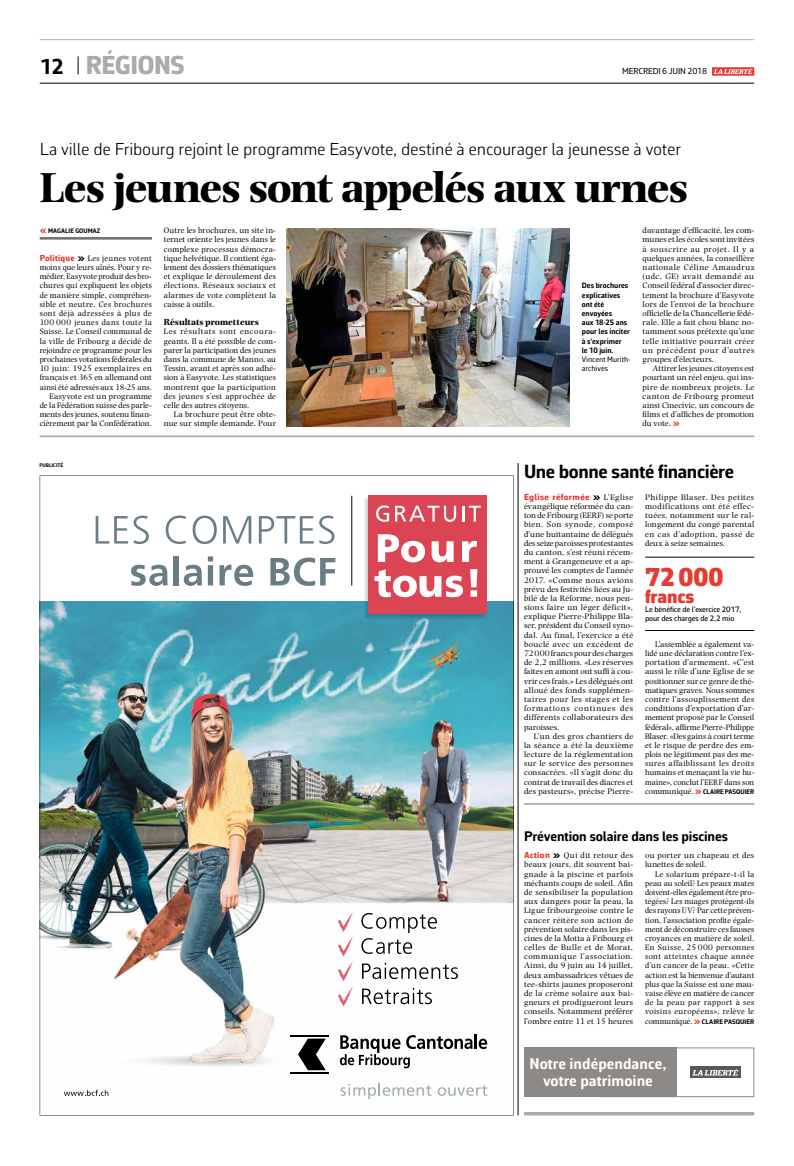
<style>
.page{position:relative;width:794px;height:1166px;background:#fff}
.page>*{position:absolute;margin:0;border:0;box-sizing:border-box;transform-origin:0 0}
.t1{font:700 43.75px "Photina MT Std";letter-spacing:-.035em;color:#000}
.t2{font:800 26.25px "Corbeau Pro";letter-spacing:-.01em;color:#adaaa9}
.t3{font:900 26.25px "Corbeau Pro";color:#e63a33}
.t4{font:700 19.25px "Corbeau Pro";letter-spacing:-.015em;color:#000}
.t5{font:900 19.25px "Corbeau Pro";color:#e63a33}
.t6{font:300 17.5px "Corbeau Pro";letter-spacing:-.01em;color:#000}
.t7{font:700 15.75px/17.5px "Corbeau Pro";letter-spacing:.005em;color:#fff;text-align:center}
.t8{font:700 14px "Corbeau Pro";letter-spacing:-.01em;color:#000}
.t9{font:700 9.19px "Photina MT Std";color:#000}
.t10{font:800 8.84px "Corbeau Pro";letter-spacing:.03em;color:#e63a33}
.t11{font:800 8.84px "Corbeau Pro";letter-spacing:.03em;color:#e63a33;scale:1.04 1}
.t12{font:8.75px "Corbeau Pro";letter-spacing:-.02em;color:#000}
.t13{font:8.31px/9.2px "Photina MT Std";letter-spacing:.02em;color:#000;text-align:justify}
.t14{font:8.31px/9.2px "Photina MT Std";letter-spacing:.02em;color:#000;text-align:justify;scale:1.04 1}
.t15{font:700 7.88px/9.2px "Corbeau Pro";letter-spacing:.005em;color:#000}
.t16{font:500 7.88px/9.2px "Corbeau Pro";letter-spacing:-.01em;color:#000}
.t17{font:7.88px/9.2px "Corbeau Pro";letter-spacing:.01em;color:#000}
.t18{font:700 6.74px "Corbeau Pro";letter-spacing:-.005em;color:#000}
.t19{font:700 6.56px "Corbeau Pro";letter-spacing:.005em;color:#000}
.t20{font:700 5.25px "Corbeau Pro";letter-spacing:.01em;color:#000}
.s1{font-weight:700;font-size:21.88px;color:#000}
.s2{font-family:"Photina MT Std";font-weight:400;font-size:8.31px}
</style>
<div class="page">
<svg style="left:712px;top:67px;width:42px;height:9px"></svg>
<hr style="left:40px;top:40px;width:714px;height:1px;background:#adaaa9">
<hr style="left:40px;top:83px;width:714px;height:1px;background:#000">
<svg style="left:78px;top:56px;width:1px;height:18px"></svg>
<hr style="left:524px;top:1112px;width:230px;height:3px;background:#adaaa9">
<img style="left:40px;top:475px;width:473px;height:640px">
<hr style="left:518px;top:463px;width:1px;height:652px;background:#000">
<hr style="left:40px;top:237px;width:112px;height:3px;background:#787370">
<hr style="left:40px;top:435px;width:714px;height:2px;background:#adaaa9">
<img style="left:286px;top:228px;width:283px;height:198px">
<hr style="left:645px;top:557px;width:109px;height:1px;background:#000">
<hr style="left:645px;top:630px;width:109px;height:1px;background:#000">
<div style="left:599px;top:1047px;width:155px;height:50px;border:1px solid #8c8986"></div>
<div style="left:524px;top:1047px;width:153px;height:50px;background:#8c8986"></div>
<svg style="left:690px;top:1066px;width:50px;height:12px"></svg>
<svg style="left:692px;top:1069px;width:46px;height:6px"></svg>
<hr style="left:524px;top:803px;width:230px;height:2px;background:#adaaa9">
<h2 class="t2" style="left:40px;top:48px;width:146px"><span class="s1">12</span> Régions</h2>
<p class="t12" style="left:622px;top:65px;width:86px">MERCREDI 6 JUIN 2018</p>
<h3 class="t6" style="left:40px;top:137px;width:643px">La ville de Fribourg rejoint le programme Easyvote, destiné à encourager la jeunesse à voter</h3>
<h1 class="t1" style="left:40px;top:162px;width:650px">Les jeunes sont appelés aux urnes</h1>
<p class="t19" style="left:48px;top:227px;width:54px">MAGALIE GOUMAZ</p>
<p class="t10" style="left:40px;top:252px;width:37px">Politique</p>
<p class="t13" style="left:164px;top:226px;width:114px">Outre les brochures, un site in&shy;ternet oriente les jeunes dans le complexe processus démocra&shy;tique helvétique. Il contient éga&shy;lement des dossiers thématiques et explique le déroulement des élections. Réseaux sociaux et alarmes de vote complètent la caisse à outils.</p>
<p class="t9" style="left:164px;top:317px;width:96px">Résultats prometteurs</p>
<p class="t13" style="left:164px;top:327px;width:114px">Les résultats sont encoura&shy;geants. Il a été possible de com&shy;parer la participation des jeunes dans la commune de Manno, au Tessin, avant et après son adhé&shy;sion à Easyvote. Les statistiques montrent que la participation des jeunes s’est approchée de celle des autres citoyens.</p>
<p class="t13" style="left:164px;top:410px;width:114px;text-align:right">La brochure peut être obte&shy;nue sur simple demande. Pour</p>
<p class="t13" style="left:642px;top:226px;width:113px">davantage d’efficacité, les com&shy;munes et les écoles sont invitées à souscrire au projet. Il y a quelques années, la conseillère nationale Céline Amaudruz (udc, GE) avait demandé au Conseil fédéral d’associer direc&shy;tement la brochure d’Easyvote lors de l’envoi de la brochure officielle de la Chancellerie fédé&shy;rale. Elle a fait chou blanc no&shy;tamment sous prétexte qu’une telle initiative pourrait créer un précédent pour d’autres groupes d’électeurs.</p>
<p class="t13" style="left:642px;top:364px;width:113px;text-indent:10px">Attirer les jeunes citoyens est pourtant un réel enjeu, qui ins&shy;pire de nombreux projets. Le canton de Fribourg promeut ainsi Cinecivic, un concours de films et d’affiches de promotion du vote.</p>
<p class="t13" style="left:40px;top:254px;width:114px;text-align:right">Les jeunes votent<br>moins que leurs aînés. Pour y re&shy;médier, Easyvote produit des bro&shy;chures qui expliquent les objets de manière simple, compréhen&shy;sible et neutre. Ces brochures sont déjà adressées à plus de<br>100 000 jeunes dans toute la<br>Suisse. Le Conseil communal de la ville de Fribourg a décidé de rejoindre ce programme pour les prochaines votations fédérales du<br>10 juin: 1925 exemplaires en français et 365 en allemand ont ainsi été adressés aux 18-25 ans.<br>Easyvote est un programme de la Fédération suisse des parle&shy;ments des jeunes, soutenu finan&shy;cièrement par la Confédération.</p>
<p class="t15" style="left:582px;top:281px;width:49px">Des brochures explicatives ont été envoyées<br>aux 18-25 ans pour les inciter à s’exprimer<br>le 10 juin.</p>
<p class="t17" style="left:582px;top:355px;width:50px">Vincent Murith&shy;archives</p>
<p class="t20" style="left:39px;top:461px;width:26px">PUBLICITÉ</p>
<h3 class="t4" style="left:524px;top:458px;width:212px">Une bonne santé financière</h3>
<p class="t11" style="left:524px;top:491px;width:64px">Eglise réformée</p>
<p class="t14" style="left:524px;top:492px;width:106px;text-indent:80px">L’Eglise évangélique réformée du can&shy;ton de Fribourg (EERF) se porte bien. Son synode, composé d’une huitantaine de délégués des seize paroisses protestantes du canton, s’est réuni récem&shy;ment à Grangeneuve et a ap&shy;prouvé les comptes de l’année 2017. «Comme nous avions prévu des festivités liées au Ju&shy;bilé de la Réforme, nous pen&shy;sions faire un léger déficit», explique Pierre-Philippe Bla&shy;ser, président du Conseil syno&shy;dal. Au final, l’exercice a été bouclé avec un excédent de 72000 francs pour des charges de 2,2 millions. «Les réserves faites en amont ont suffi à cou&shy;vrir ces frais.» Les délégués ont alloué des fonds supplémen&shy;taires pour les stages et les formations continues des différents collaborateurs des paroisses.</p>
<p class="t13" style="left:524px;top:731px;width:111px;text-indent:10px">L’un des gros chantiers de la séance a été la deuxième lecture de la réglementation sur le service des personnes consacrées. «Il s’agit donc du contrat de travail des diacres et des pasteurs», précise Pierre-</p>
<p class="t13" style="left:645px;top:492px;width:111px">Philippe Blaser. Des petites modifications ont été effec&shy;tuées, notamment sur le ral&shy;longement du congé parental en cas d’adoption, passé de deux à seize semaines.</p>
<h2 class="t3" style="left:645px;top:559px;width:80px">72000</h2>
<h3 class="t5" style="left:645px;top:583px;width:51px">francs</h3>
<p class="t16" style="left:645px;top:604px;width:98px">Le bénéfice de l’exercice 2017, pour des charges de 2,2 mio</p>
<p class="t13" style="left:645px;top:639px;width:111px;text-indent:10px">L’assemblée a également va&shy;lidé une déclaration contre l’ex&shy;portation d’armement. «C’est aussi le rôle d’une Eglise de se positionner sur ce genre de thé&shy;matiques graves. Nous sommes contre l’assouplissement des conditions d’exportation d’ar&shy;mement proposé par le Conseil fédéral», affirme Pierre-Philippe Blaser. «Des gains à court terme et le risque de perdre des em&shy;plois ne légitiment pas des me&shy;sures affaiblissant les droits humains et menaçant la vie hu&shy;maine», conclut l’EERF dans son</p>
<p class="t18" style="left:645px;top:787px;width:111px"><span class="s2">communiqué.</span> CLAIRE PASQUIER</p>
<h3 class="t8" style="left:524px;top:827px;width:205px">Prévention solaire dans les piscines</h3>
<p class="t10" style="left:524px;top:849px;width:27px">Action</p>
<p class="t13" style="left:524px;top:851px;width:111px;text-indent:40px">Qui dit retour des beaux jours, dit souvent bai&shy;gnade à la piscine et parfois méchants coups de soleil. Afin de sensibiliser la population aux dangers pour la peau, la Ligue fribourgeoise contre le cancer réitère son action de prévention solaire dans les pis&shy;cines de la Motta à Fribourg et celles de Bulle et de Morat, communique l’association.<br>Ainsi, du 9 juin au 14 juillet, deux ambassadrices vêtues de tee-shirts jaunes proposeront de la crème solaire aux bai&shy;gneurs et prodigueront leurs conseils. Notamment préférer l’ombre entre 11 et 15 heures</p>
<p class="t13" style="left:645px;top:851px;width:111px">ou porter un chapeau et des lunettes de soleil.</p>
<p class="t13" style="left:645px;top:869px;width:111px;text-indent:10px">Le solarium prépare-t-il la peau au soleil? Les peaux mates doivent-elles également être pro&shy;tégées? Les nuages protègent-ils des rayons UV? Par cette préven&shy;tion, l’association profite égale&shy;ment de déconstruire ces fausses croyances en matière de soleil.<br>En Suisse, 25 000 personnes sont atteintes chaque année d’un cancer de la peau. «Cette action est la bienvenue d’autant plus que la Suisse est une mau&shy;vaise élève en matière de cancer de la peau par rapport à ses voisins européens», relève le</p>
<p class="t18" style="left:645px;top:1017px;width:111px"><span class="s2">communiqué.</span> CLAIRE PASQUIER</p>
<h3 class="t7" style="left:529px;top:1054px;width:138px">Notre indépendance, votre patrimoine</h3>
</div>
